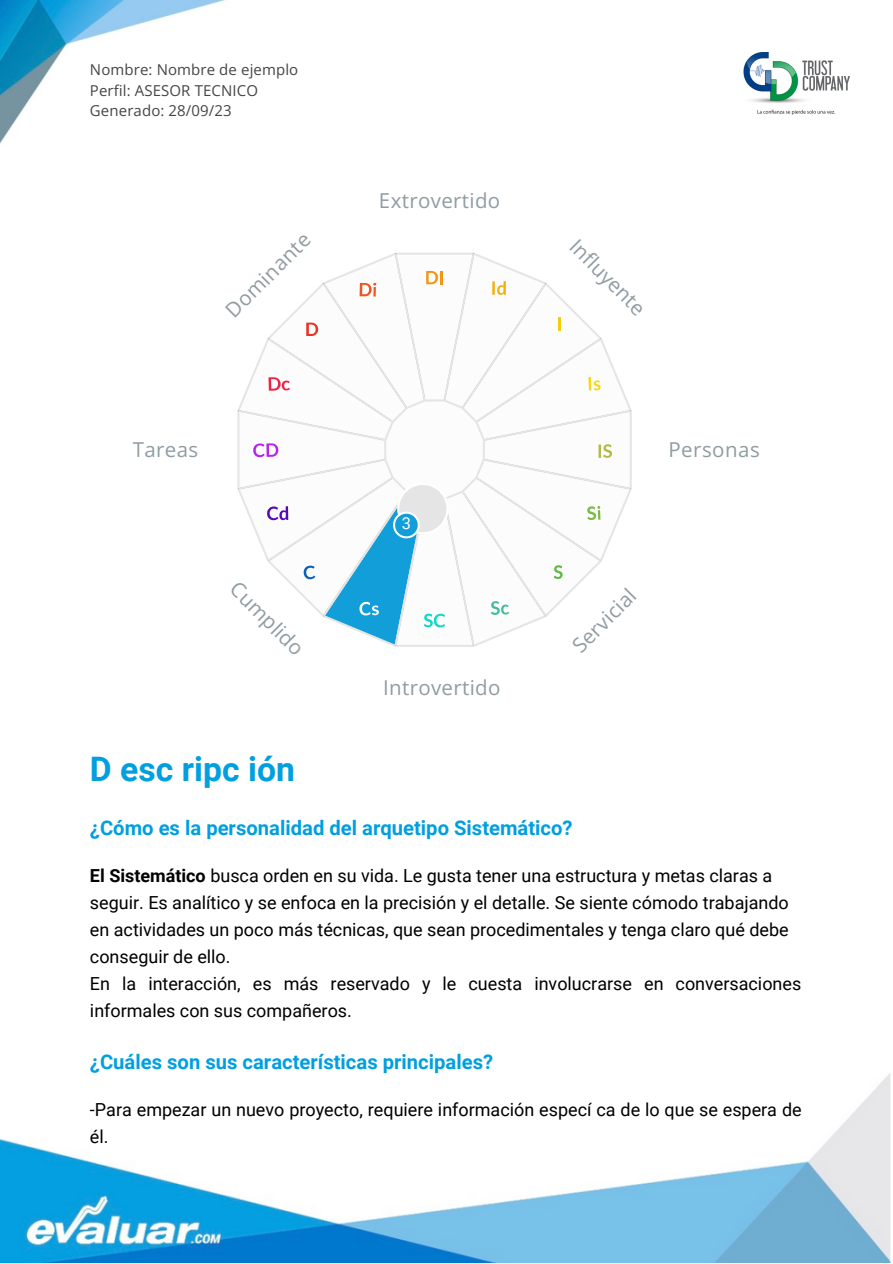
<style>
.page{position:relative;width:893px;height:1264px;background:#fff}
.page>*{position:absolute;margin:0;border:0;box-sizing:border-box;transform-origin:0 0}
.t1{font:700 33.75px "Roboto";color:#009fdf}
.t2{font:20.55px "Open Sans";letter-spacing:.015em;color:#8f9ca2}
.t3{font:700 20.25px "Roboto";color:#009fdf}
.t4{font:18px/27px "Roboto";color:#000}
.t5{font:16.35px "Roboto";color:#fff}
.t6{font:15px/20.2px "Open Sans";letter-spacing:.01em;color:#454545}
.s1{font-weight:700}
</style>
<div class="page">
<img style="left:0;top:0;width:226px;height:144px">
<img style="left:743px;top:52px;width:106px;height:62px">
<img style="left:0;top:1073px;width:891px;height:189px">
<svg style="left:237px;top:253px;width:395px;height:394px"></svg>
<p class="t6" style="left:90px;top:59px;width:210px">Nombre: Nombre de ejemplo<br>Perfil: ASESOR TECNICO<br>Generado: 28/09/23</p>
<p class="t2" style="left:219px;top:303px;width:112px;rotate:-45deg">Dominante</p>
<p class="t2" style="left:379px;top:186px;width:123px">Extrovertido</p>
<p class="t2" style="left:583px;top:232px;width:99px;rotate:45deg">Infl uyente</p>
<p class="t2" style="left:133px;top:435px;width:67px">Tareas</p>
<p class="t2" style="left:244px;top:575px;width:96px;rotate:45deg">Cumplido</p>
<p class="t1" style="left:90px;top:749px;width:207px">D esc ripc ión</p>
<p class="t5" style="left:401px;top:513px;width:11px">3</p>
<p class="t2" style="left:383px;top:672px;width:119px">Introvertido</p>
<p class="t2" style="left:565px;top:638px;width:82px;rotate:-45deg">Servicial</p>
<p class="t3" style="left:90px;top:816px;width:484px">¿Cómo es la personalidad del arquetipo Sistemático?</p>
<p class="t2" style="left:668px;top:435px;width:93px">Personas</p>
<p class="t4" style="left:90px;top:862px;width:700px"><span class="s1">El Sistemático</span> busca orden en su vida. Le gusta tener una estructura y metas claras a seguir. Es analítico y se enfoca en la precisión y el detalle. Se siente cómodo trabajando en actividades un poco más técnicas, que sean procedimentales y tenga claro qué debe conseguir de ello.</p>
<p class="t4" style="left:90px;top:970px;width:712px">En la interacción, es más reservado y le cuesta involucrarse en conversaciones informales con sus compañeros.</p>
<p class="t3" style="left:90px;top:1050px;width:404px">¿Cuáles son sus características principales?</p>
<p class="t4" style="left:90px;top:1096px;width:713px">-Para empezar un nuevo proyecto, requiere información especí ca de lo que se espera de él.</p>
</div>
